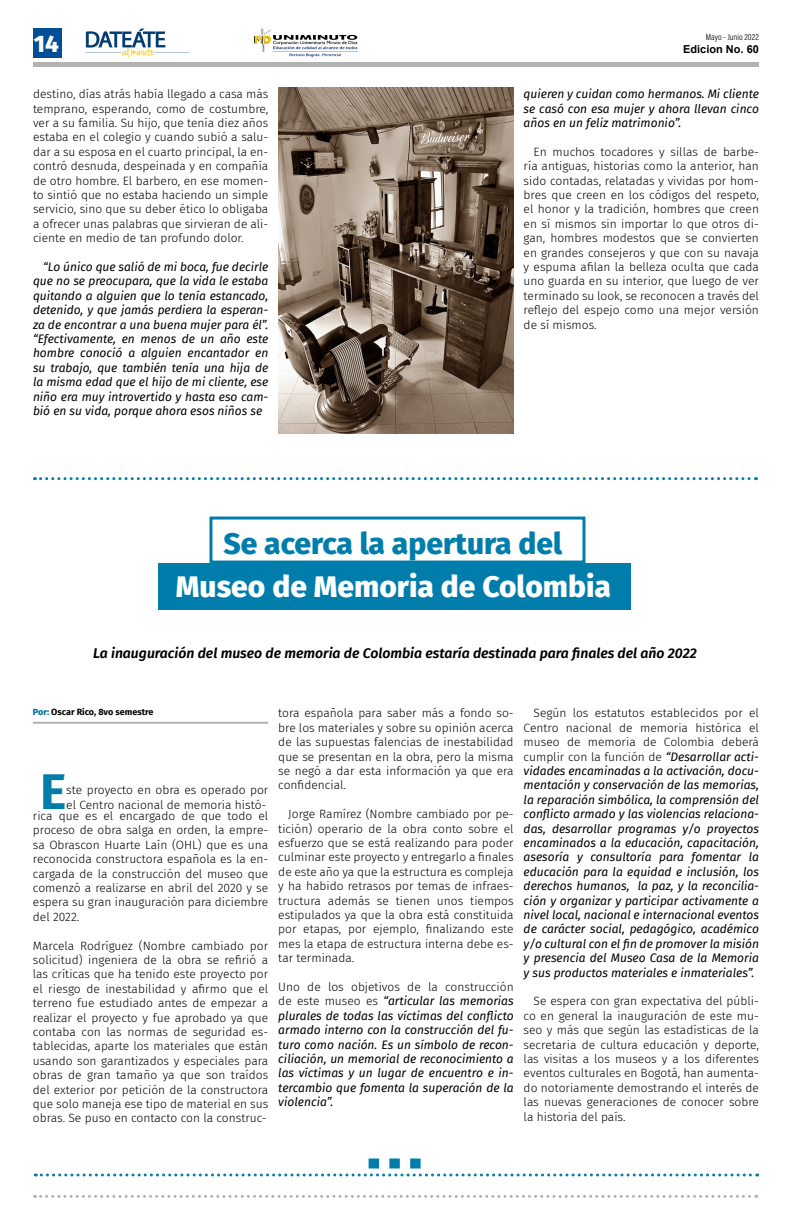
<style>
.page{position:relative;width:792px;height:1224px;background:#fff}
.page>*{position:absolute;margin:0;border:0;box-sizing:border-box;transform-origin:0 0}
.t1{font:700 50px "Fira Sans";color:#007daa}
.t2{font:800 30px "Fira Sans";color:#fff}
.t3{font:800 30px "Fira Sans";color:#007daa}
.t4{font:800 24px "Fira Sans";color:#fff}
.t5{font:italic 600 14px "Fira Sans";color:#000}
.t6{font:300 12px/14.4px "Fira Sans";color:#000;text-align:justify}
.t7{font:italic 12px/14.4px "Fira Sans";color:#000;text-align:justify}
.t8{font:700 11px "Arial";color:#000}
.t9{font:700 9px "Fira Sans";color:#000}
.t10{font:9px "Acumin Variable Concept";letter-spacing:-.115em;color:#000}
.s1{font-weight:800;color:#00739d}
.s2{font-weight:300;font-style:normal}
</style>
<div class="page">
<div style="left:33px;top:62px;width:726px;height:5px;background:#b2b2b2"></div>
<div style="left:33px;top:28px;width:29px;height:30px;background:#004e95"></div>
<img style="left:85px;top:28px;width:105px;height:30px">
<svg style="left:41px;top:1195px;width:716px;height:3px"></svg>
<img style="left:254px;top:28px;width:103px;height:30px">
<svg style="left:41px;top:477px;width:716px;height:3px"></svg>
<svg style="left:35px;top:1174px;width:723px;height:2px"></svg>
<svg style="left:369px;top:1158px;width:52px;height:10px"></svg>
<img style="left:278px;top:87px;width:236px;height:347px">
<div style="left:209px;top:517px;width:376px;height:47px;border:3px solid #007daa"></div>
<div style="left:158px;top:563px;width:473px;height:47px;background:#007daa"></div>
<hr style="left:33px;top:722px;width:235px;height:2px;background:#b2b2b2">
<p class="t4" style="left:34px;top:23px;width:27px">14</p>
<p class="t6" style="left:33px;top:87px;width:237px">destino, días atrás había llegado a casa más temprano, esperando, como de costumbre, ver a su familia. Su hijo, que tenía diez años estaba en el colegio y cuando subió a salu&shy;dar a su esposa en el cuarto principal, la en&shy;contró desnuda, despeinada y en compañía de otro hombre. El barbero, en ese momen&shy;to sintió que no estaba haciendo un simple servicio, sino que su deber ético lo obligaba a ofrecer unas palabras que sirvieran de ali&shy;ciente en medio de tan profundo dolor.</p>
<p class="t7" style="left:33px;top:259px;width:237px;text-indent:10px">“Lo único que salió de mi boca, fue decirle que no se preocupara, que la vida le estaba quitando a alguien que lo tenía estancado, detenido, y que jamás perdiera la esperan&shy;za de encontrar a una buena mujer para él”. “Efectivamente, en menos de un año este hombre conoció a alguien encantador en su trabajo, que también tenía una hija de la misma edad que el hijo de mi cliente, ese niño era muy introvertido y hasta eso cam&shy;bió en su vida, porque ahora esos niños se</p>
<p class="t10" style="left:706px;top:30px;width:56px">Mayo - Junio 2022</p>
<p class="t8" style="left:683px;top:41px;width:77px">Edicion No. 60</p>
<p class="t7" style="left:524px;top:87px;width:237px">quieren y cuidan como hermanos. Mi cliente se casó con esa mujer y ahora llevan cinco años en un feliz matrimonio”.</p>
<p class="t6" style="left:524px;top:144px;width:237px;text-indent:10px">En muchos tocadores y sillas de barbe&shy;ría antiguas, historias como la anterior, han sido contadas, relatadas y vividas por hom&shy;bres que creen en los códigos del respeto, el honor y la tradición, hombres que creen en sí mismos sin importar lo que otros di&shy;gan, hombres modestos que se convierten en grandes consejeros y que con su navaja y espuma afilan la belleza oculta que cada uno guarda en su interior, que luego de ver terminado su look, se reconocen a través del reflejo del espejo como una mejor versión de sí mismos.</p>
<p class="t3" style="left:223px;top:518px;width:340px">Se acerca la apertura del</p>
<p class="t2" style="left:176px;top:561px;width:437px">Museo de Memoria de Colombia</p>
<p class="t5" style="left:93px;top:642px;width:605px">La inauguración del museo de memoria de Colombia estaría destinada para finales del año 2022</p>
<p class="t9" style="left:33px;top:704px;width:122px"><span class="s1">Por:</span> Oscar Rico, 8vo semestre</p>
<p class="t1" style="left:40px;top:749px;width:28px">E</p>
<p class="t6" style="left:66px;top:783px;width:204px">ste proyecto en obra es operado por el Centro nacional de memoria histó-</p>
<p class="t6" style="left:33px;top:809px;width:237px">rica que es el encargado de que todo el proceso de obra salga en orden, la empre&shy;sa Obrascon Huarte Laín (OHL) que es una reconocida constructora española es la en&shy;cargada de la construcción del museo que comenzó a realizarse en abril del 2020 y se espera su gran inauguración para diciembre del 2022.</p>
<p class="t6" style="left:33px;top:938px;width:237px">Marcela Rodríguez (Nombre cambiado por solicitud) ingeniera de la obra se refirió a las críticas que ha tenido este proyecto por el riesgo de inestabilidad y afirmo que el terreno fue estudiado antes de empezar a realizar el proyecto y fue aprobado ya que contaba con las normas de seguridad es&shy;tablecidas, aparte los materiales que están usando son garantizados y especiales para obras de gran tamaño ya que son traídos del exterior por petición de la constructora que solo maneja ese tipo de material en sus obras. Se puso en contacto con la construc-</p>
<p class="t6" style="left:278px;top:706px;width:237px">tora española para saber más a fondo so&shy;bre los materiales y sobre su opinión acerca de las supuestas falencias de inestabilidad que se presentan en la obra, pero la misma se negó a dar esta información ya que era confidencial.</p>
<p class="t6" style="left:278px;top:807px;width:237px;text-indent:10px">Jorge Ramírez (Nombre cambiado por pe&shy;tición) operario de la obra conto sobre el esfuerzo que se está realizando para poder culminar este proyecto y entregarlo a finales de este año ya que la estructura es compleja y ha habido retrasos por temas de infraes&shy;tructura además se tienen unos tiempos estipulados ya que la obra está constituida por etapas, por ejemplo, finalizando este mes la etapa de estructura interna debe es&shy;tar terminada.</p>
<p class="t7" style="left:278px;top:979px;width:237px"><span class="s2">Uno de los objetivos de la construcción de este museo es</span> “articular las memorias plurales de todas las víctimas del conflicto armado interno con la construcción del fu&shy;turo como nación. Es un símbolo de recon&shy;ciliación, un memorial de reconocimiento a las víctimas y un lugar de encuentro e in&shy;tercambio que fomenta la superación de la violencia”.</p>
<p class="t7" style="left:524px;top:706px;width:237px;text-indent:10px"><span class="s2">Según los estatutos establecidos por el Centro nacional de memoria histórica el museo de memoria de Colombia deberá cumplir con la función de</span> “Desarrollar acti&shy;vidades encaminadas a la activación, docu&shy;mentación y conservación de las memorias, la reparación simbólica, la comprensión del conflicto armado y las violencias relaciona&shy;das, desarrollar programas y/o proyectos encaminados a la educación, capacitación, asesoría y consultoría para fomentar la educación para la equidad e inclusión, los derechos humanos, la paz, y la reconcilia&shy;ción y organizar y participar activamente a nivel local, nacional e internacional eventos de carácter social, pedagógico, académico y/o cultural con el fin de promover la misión y presencia del Museo Casa de la Memoria y sus productos materiales e inmateriales”.</p>
<p class="t6" style="left:524px;top:994px;width:237px;text-indent:10px">Se espera con gran expectativa del públi&shy;co en general la inauguración de este mu&shy;seo y más que según las estadísticas de la secretaria de cultura educación y deporte, las visitas a los museos y a los diferentes eventos culturales en Bogotá, han aumenta&shy;do notoriamente demostrando el interés de las nuevas generaciones de conocer sobre la historia del país.</p>
</div>
